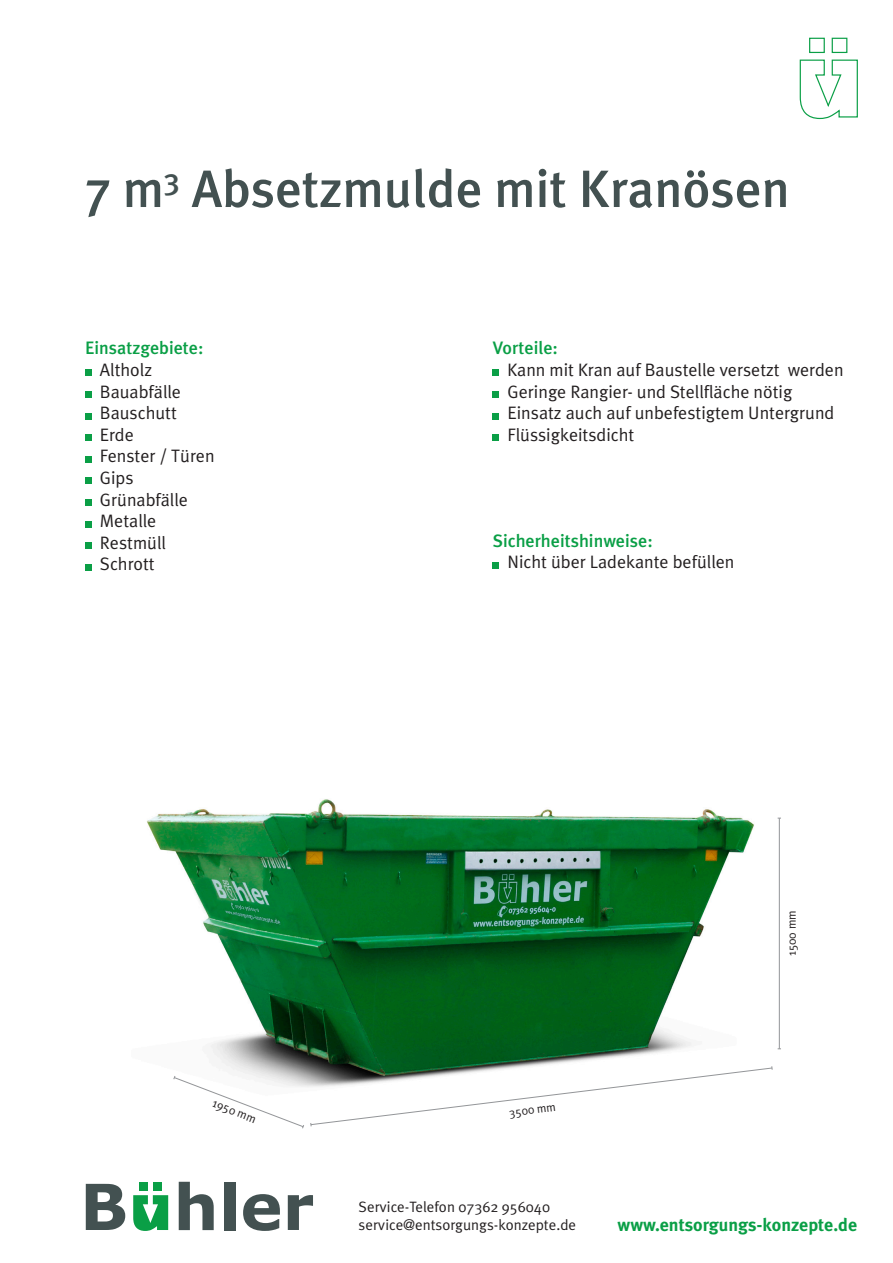
<style>
.page{position:relative;width:893px;height:1263px;background:#fff}
.page>*{position:absolute;margin:0;border:0;box-sizing:border-box;transform-origin:0 0}
.t1{font:500 52.5px "Meta Plus";color:#435151}
.t2{font:18px/21.6px "Meta Plus Normal";color:#231f20}
.t3{font:500 18px "Meta Plus";color:#0a9f46}
.t4{font:700 18px "Meta Plus";color:#0a9f46}
.t5{font:15px/18px "Meta Plus Normal";color:#231f20}
.t6{font:12px "Meta Plus Normal";color:#231f20}
</style>
<div class="page">
<svg style="left:799px;top:59px;width:59px;height:61px"></svg>
<div style="left:809px;top:38px;width:16px;height:15px;border:1px solid #0a9f46"></div>
<div style="left:832px;top:38px;width:15px;height:15px;border:1px solid #0a9f46"></div>
<svg style="left:133px;top:1195px;width:35px;height:36px"></svg>
<svg style="left:86px;top:1184px;width:39px;height:46px"></svg>
<svg style="left:179px;top:1182px;width:35px;height:48px"></svg>
<div style="left:224px;top:1182px;width:11px;height:48px;background:#435151"></div>
<svg style="left:243px;top:1194px;width:37px;height:37px"></svg>
<svg style="left:288px;top:1195px;width:25px;height:35px"></svg>
<div style="left:139px;top:1182px;width:9px;height:8px;background:#0a9f46"></div>
<div style="left:153px;top:1182px;width:9px;height:8px;background:#0a9f46"></div>
<img style="left:147px;top:799px;width:634px;height:267px">
<svg style="left:173px;top:1066px;width:600px;height:63px"></svg>
<hr style="left:779px;top:818px;width:1px;height:231px;background:#939598">
<svg style="left:493px;top:562px;width:6px;height:6px"></svg>
<svg style="left:493px;top:370px;width:6px;height:6px"></svg>
<div style="left:493px;top:391px;width:6px;height:7px;background:#0a9f46"></div>
<svg style="left:493px;top:413px;width:6px;height:6px"></svg>
<div style="left:493px;top:434px;width:6px;height:7px;background:#0a9f46"></div>
<svg style="left:85px;top:370px;width:6px;height:6px"></svg>
<div style="left:85px;top:391px;width:6px;height:7px;background:#0a9f46"></div>
<svg style="left:85px;top:413px;width:6px;height:6px"></svg>
<div style="left:85px;top:434px;width:6px;height:7px;background:#0a9f46"></div>
<svg style="left:85px;top:456px;width:6px;height:6px"></svg>
<svg style="left:85px;top:478px;width:6px;height:6px"></svg>
<div style="left:85px;top:499px;width:6px;height:7px;background:#0a9f46"></div>
<svg style="left:85px;top:521px;width:6px;height:6px"></svg>
<div style="left:85px;top:542px;width:6px;height:7px;background:#0a9f46"></div>
<svg style="left:85px;top:564px;width:6px;height:6px"></svg>
<h1 class="t1" style="left:85px;top:158px;width:706px">7 m<sup>3</sup> Absetzmulde mit Kranösen</h1>
<p class="t3" style="left:85px;top:338px;width:120px">Einsatzgebiete:</p>
<p class="t2" style="left:100px;top:359px;width:116px">Altholz<br>Bauabfälle<br>Bauschutt<br>Erde<br>Fenster / Türen<br>Gips<br>Grünabfälle<br>Metalle<br>Restmüll<br>Schrott</p>
<p class="t3" style="left:493px;top:338px;width:67px">Vorteile:</p>
<p class="t2" style="left:508px;top:359px;width:338px">Kann mit Kran auf Baustelle versetzt werden Geringe Rangier- und Stellfläche nötig Einsatz auch auf unbefestigtem Untergrund Flüssigkeitsdicht</p>
<p class="t3" style="left:493px;top:530px;width:162px">Sicherheitshinweise:</p>
<p class="t2" style="left:508px;top:551px;width:228px">Nicht über Ladekante befüllen</p>
<p class="t6" style="left:216px;top:1096px;width:47px;rotate:22deg">1950 mm</p>
<p class="t6" style="left:785px;top:956px;width:47px;rotate:-90deg">1500 mm</p>
<p class="t6" style="left:508px;top:1105px;width:49px;rotate:-7deg">3500 mm</p>
<p class="t5" style="left:359px;top:1197px;width:219px">Service-Telefon 07362 956040 service@entsorgungs-konzepte.de</p>
<p class="t4" style="left:618px;top:1214px;width:241px">www.entsorgungs-konzepte.de</p>
</div>
